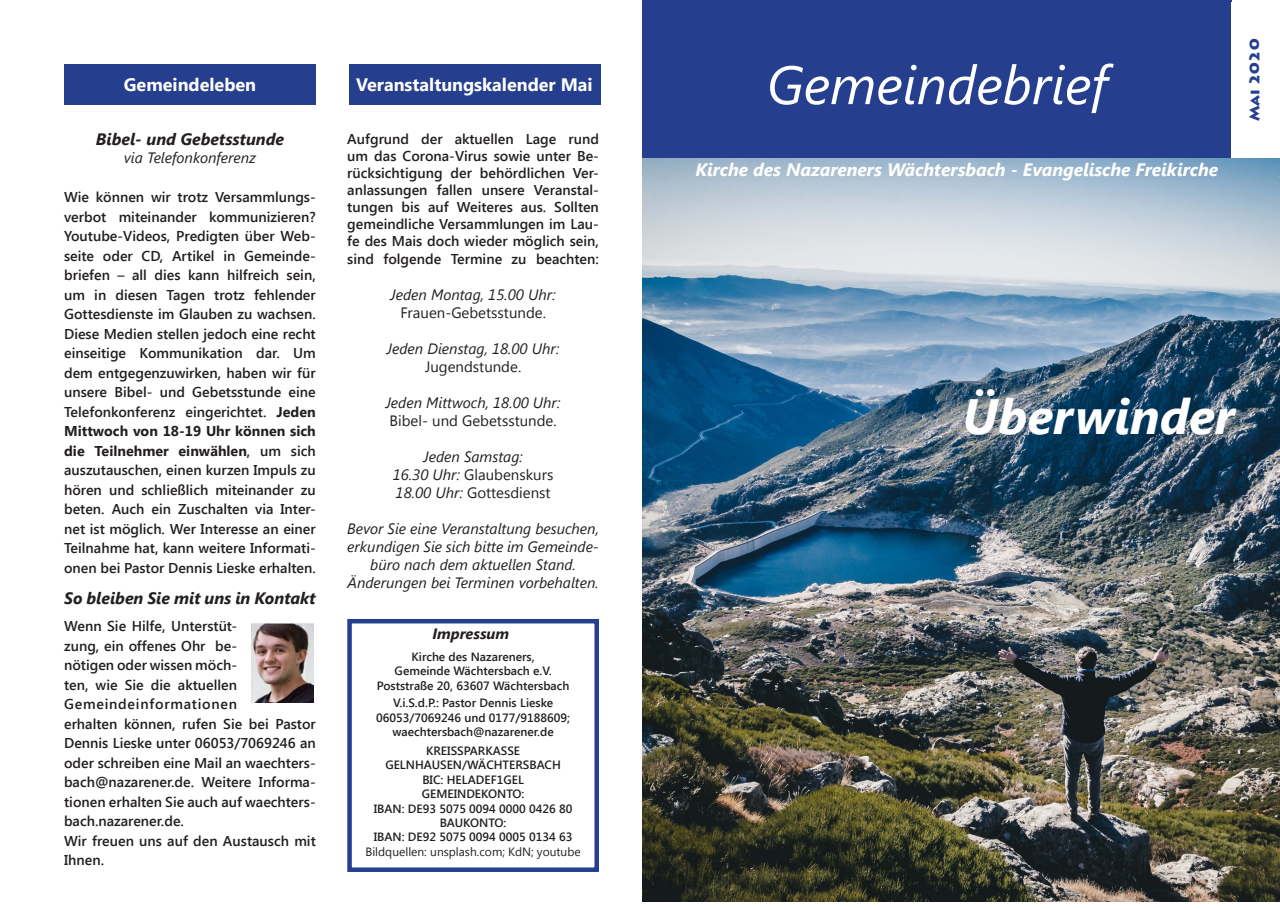
<style>
.page{position:relative;width:1280px;height:910px;background:#fff}
.page>*{position:absolute;margin:0;border:0;box-sizing:border-box;transform-origin:0 0}
.t1{font:italic 54px "Segoe UI";color:#fff}
.t2{font:italic 700 49.5px "Segoe UI";color:#fff}
.t3{font:italic 700 18px "Segoe UI";color:#fff}
.t4{font:700 18px "Segoe UI";color:#fff}
.t5{font:italic 700 16.5px "Segoe UI";color:#231f20}
.t6{font:italic 15px/18px "Segoe UI";color:#231f20;text-align:center}
.t7{font:15px "Segoe UI";color:#231f20}
.t8{font:italic 700 15px "Segoe UI";color:#231f20}
.t9{font:600 14.25px/19.5px "Segoe UI";color:#231f20;text-align:justify}
.t10{font:900 14.25px "Lithos Pro";color:#253f8e}
.t11{font:600 12px "Segoe UI";color:#231f20}
.t12{font:12px "Segoe UI";color:#231f20}
.s1{font-weight:700}
.s2{font-style:italic}
</style>
<div class="page">
<img style="left:642px;top:158px;width:638px;height:743px">
<div style="left:642px;top:0;width:589px;height:158px;background:#253f8e"></div>
<div style="left:349px;top:65px;width:251px;height:40px;background:#253f8e"></div>
<div style="left:347px;top:619px;width:252px;height:253px;border:4px solid #253f8e"></div>
<div style="left:64px;top:65px;width:252px;height:40px;background:#253f8e"></div>
<img style="left:252px;top:623px;width:62px;height:79px">
<p class="t4" style="left:124px;top:72px;width:134px">Gemeindeleben</p>
<p class="t5" style="left:96px;top:128px;width:190px">Bibel- und Gebetsstunde</p>
<p class="t6" style="left:124px;top:148px;width:134px">via Telefonkonferenz</p>
<p class="t9" style="left:64px;top:187px;width:253px">Wie können wir trotz Versammlungs&shy;verbot miteinander kommunizieren?<br>Youtube-Videos, Predigten über Web&shy;seite oder CD, Artikel in Gemeinde&shy;briefen – all dies kann hilfreich sein, um in diesen Tagen trotz fehlender Gottesdienste im Glauben zu wachsen.<br>Diese Medien stellen jedoch eine recht einseitige Kommunikation dar. Um dem entgegenzuwirken, haben wir für unsere Bibel- und Gebetsstunde eine Telefonkonferenz eingerichtet. <span class="s1">Jeden Mittwoch von 18-19 Uhr können sich die Teilnehmer einwählen</span>, um sich auszutauschen, einen kurzen Impuls zu hören und schließlich miteinander zu beten. Auch ein Zuschalten via Inter&shy;net ist möglich. Wer Interesse an einer Teilnahme hat, kann weitere Informati&shy;onen bei Pastor Dennis Lieske erhalten.</p>
<p class="t5" style="left:64px;top:586px;width:253px">So bleiben Sie mit uns in Kontakt</p>
<p class="t9" style="left:64px;top:616px;width:253px;text-align:left">Wenn Sie Hilfe, Unterstüt-<br>zung, ein offenes Ohr be-<br>nötigen oder wissen möch-<br>ten, wie Sie die aktuellen<br>Gemeindeinformationen<br>erhalten können, rufen Sie bei Pastor<br>Dennis Lieske unter 06053/7069246 an oder schreiben eine Mail an waechters&shy;bach@nazarener.de. Weitere Informa&shy;tionen erhalten Sie auch auf waechters&shy;bach.nazarener.de.</p>
<p class="t9" style="left:64px;top:830px;width:253px">Wir freuen uns auf den Austausch mit<br>Ihnen.</p>
<p class="t4" style="left:356px;top:72px;width:238px">Veranstaltungskalender Mai</p>
<p class="t9" style="left:347px;top:129px;width:253px;line-height:17.2px">Aufgrund der aktuellen Lage rund um das Corona-Virus sowie unter Be&shy;rücksichtigung der behördlichen Ver&shy;anlassungen fallen unsere Veranstal&shy;tungen bis auf Weiteres aus. Sollten gemeindliche Versammlungen im Lau&shy;fe des Mais doch wieder möglich sein, sind folgende Termine zu beachten:</p>
<p class="t6" style="left:391px;top:285px;width:166px">Jeden Montag, 15.00 Uhr:</p>
<p class="t7" style="left:400px;top:303px;width:147px">Frauen-Gebetsstunde.</p>
<p class="t6" style="left:387px;top:339px;width:174px">Jeden Dienstag, 18.00 Uhr:</p>
<p class="t7" style="left:425px;top:357px;width:98px">Jugendstunde.</p>
<p class="t6" style="left:386px;top:393px;width:176px">Jeden Mittwoch, 18.00 Uhr:</p>
<p class="t7" style="left:390px;top:411px;width:169px">Bibel- und Gebetsstunde.</p>
<p class="t6" style="left:424px;top:447px;width:101px">Jeden Samstag:</p>
<p class="t7" style="left:393px;top:465px;width:162px"><span class="s2">16.30 Uhr:</span> Glaubenskurs</p>
<p class="t7" style="left:396px;top:483px;width:157px"><span class="s2">18.00 Uhr:</span> Gottesdienst</p>
<p class="t6" style="left:347px;top:519px;width:253px">Bevor Sie eine Veranstaltung besuchen, erkundigen Sie sich bitte im Gemeinde&shy;büro nach dem aktuellen Stand.</p>
<p class="t6" style="left:347px;top:573px;width:253px">Änderungen bei Terminen vorbehalten.</p>
<p class="t8" style="left:432px;top:623px;width:78px">Impressum</p>
<p class="t11" style="left:412px;top:648px;width:125px">Kirche des Nazareners,</p>
<p class="t11" style="left:395px;top:663px;width:159px">Gemeinde Wächtersbach e.V.</p>
<p class="t11" style="left:377px;top:677px;width:194px">Poststraße 20, 63607 Wächtersbach</p>
<p class="t11" style="left:393px;top:694px;width:162px">V.i.S.d.P.: Pastor Dennis Lieske</p>
<p class="t11" style="left:376px;top:709px;width:195px">06053/7069246 und 0177/9188609;</p>
<p class="t11" style="left:392px;top:723px;width:163px">waechtersbach@nazarener.de</p>
<p class="t11" style="left:426px;top:742px;width:95px">KREISSPARKASSE</p>
<p class="t11" style="left:385px;top:757px;width:177px">GELNHAUSEN/WÄCHTERSBACH</p>
<p class="t11" style="left:422px;top:771px;width:103px">BIC: HELADEF1GEL</p>
<p class="t11" style="left:422px;top:785px;width:104px">GEMEINDEKONTO:</p>
<p class="t11" style="left:374px;top:800px;width:200px">IBAN: DE93 5075 0094 0000 0426 80</p>
<p class="t11" style="left:440px;top:814px;width:68px">BAUKONTO:</p>
<p class="t11" style="left:374px;top:829px;width:200px">IBAN: DE92 5075 0094 0005 0134 63</p>
<p class="t12" style="left:366px;top:843px;width:217px">Bildquellen: unsplash.com; KdN; youtube</p>
<p class="t1" style="left:766px;top:47px;width:342px">Gemeindebrief</p>
<p class="t3" style="left:695px;top:156px;width:524px">Kirche des Nazareners Wächtersbach - Evangelische Freikirche</p>
<p class="t10" style="left:1245px;top:121px;width:84px;rotate:-90deg">Mai 2020</p>
<p class="t2" style="left:962px;top:381px;width:274px">Überwinder</p>
</div>
